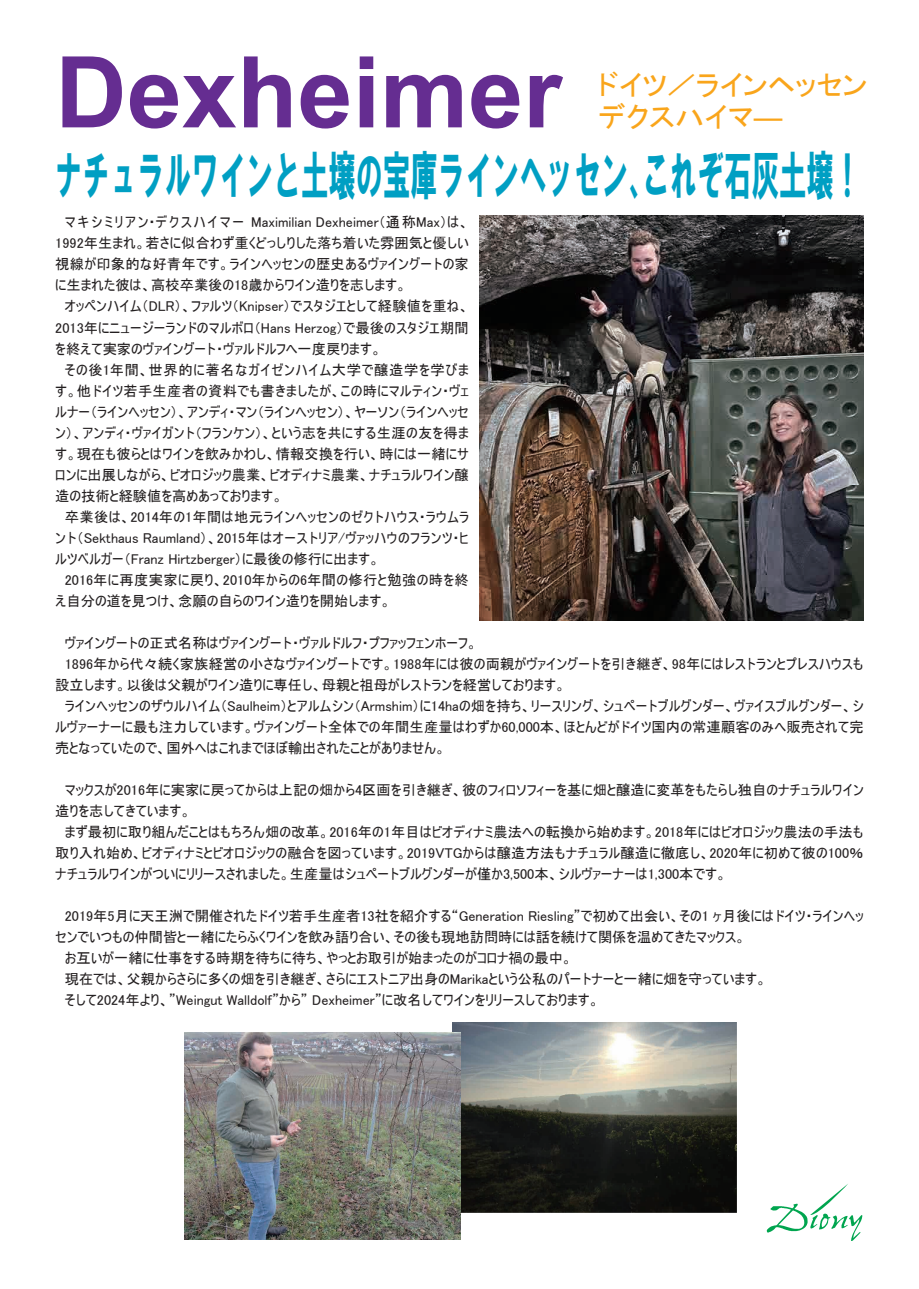
<style>
.page{position:relative;width:919px;height:1289px;background:#fff}
.page>*{position:absolute;margin:0;border:0;box-sizing:border-box;transform-origin:0 0}
.t1{font:700 99px "Arial";color:#652d91}
.t2{font:52.5px "HG Soei Kakugothic UB";color:#009fc3;scale:.52 1}
.t3{font:28.8px/32.8px "JK P Gothic";color:#f9a51b}
.t4{font:14.25px/21px "MS UI Gothic";letter-spacing:.005em;color:#231f20}
</style>
<div class="page">
<svg style="left:766px;top:1184px;width:96px;height:56px"></svg>
<img style="left:452px;top:1022px;width:284px;height:190px">
<img style="left:479px;top:215px;width:384px;height:405px">
<img style="left:185px;top:1032px;width:276px;height:206px">
<h1 class="t1" style="left:55px;top:23px;width:508px">Dexheimer</h1>
<h3 class="t3" style="left:598px;top:68px;width:271px">ドイツ／ラインヘッセンデクスハイマ―</h3>
<h2 class="t2" style="left:55px;top:149px;width:1550px">ナチュラルワインと土壌の宝庫ラインヘッセン、これぞ石灰土壌！</h2>
<p class="t4" style="left:55px;top:212px;width:415px">　マキシミリアン・デクスハイマー Maximilian Dexheimer（通称Max）は、1992年生まれ。若さに似合わず重くどっしりした落ち着いた雰囲気と優しい視線が印象的な好青年です。ラインヘッセンの歴史あるヴァイングートの家に生まれた彼は、高校卒業後の18歳からワイン造りを志します。　<br>　オッペンハイム（DLR）、ファルツ（Knipser）でスタジエとして経験値を重ね、2013年にニュージーランドのマルボロ（Hans Herzog）で最後のスタジエ期間を終えて実家のヴァイングート・ヴァルドルフへ一度戻ります。<br>　その後1年間、世界的に著名なガイゼンハイム大学で醸造学を学びます。他ドイツ若手生産者の資料でも書きましたが、この時にマルティン・ヴェルナー（ラインヘッセン）、アンディ・マン（ラインヘッセン）、ヤーソン（ラインヘッセン）、アンディ・ヴァイガント（フランケン）、という志を共にする生涯の友を得ます。現在も彼らとはワインを飲みかわし、情報交換を行い、時には一緒にサロンに出展しながら、ビオロジック農業、ビオディナミ農業、ナチュラルワイン醸造の技術と経験値を高めあっております。<br>　卒業後は、2014年の1年間は地元ラインヘッセンのゼクトハウス・ラウムラント（Sekthaus Raumland）、2015年はオーストリア/ヴァッハウのフランツ・ヒルツベルガー（Franz Hirtzberger）に最後の修行に出ます。<br>　2016年に再度実家に戻り、2010年からの6年間の修行と勉強の時を終え自分の道を見つけ、念願の自らのワイン造りを開始します。</p>
<p class="t4" style="left:55px;top:632px;width:809px">　ヴァイングートの正式名称はヴァイングート・ヴァルドルフ・プファッフェンホーフ。<br>　1896年から代々続く家族経営の小さなヴァイングートです。1988年には彼の両親がヴァイングートを引き継ぎ、98年にはレストランとプレスハウスも設立します。以後は父親がワイン造りに専任し、母親と祖母がレストランを経営しております。<br>　ラインヘッセンのザウルハイム（Saulheim）とアルムシン（Armshim）に14haの畑を持ち、リースリング、シュペートブルグンダー、ヴァイスブルグンダー、シルヴァーナーに最も注力しています。ヴァイングート全体での年間生産量はわずか60,000本、ほとんどがドイツ国内の常連顧客のみへ販売されて完売となっていたので、国外へはこれまでほぼ輸出されたことがありません。</p>
<p class="t4" style="left:55px;top:779px;width:809px">　マックスが2016年に実家に戻ってからは上記の畑から4区画を引き継ぎ、彼のフィロソフィーを基に畑と醸造に変革をもたらし独自のナチュラルワイン造りを志してきています。<br>　まず最初に取り組んだことはもちろん畑の改革。2016年の1年目はビオディナミ農法への転換から始めます。2018年にはビオロジック農法の手法も取り入れ始め、ビオディナミとビオロジックの融合を図っています。2019VTGからは醸造方法もナチュラル醸造に徹底し、2020年に初めて彼の100％ナチュラルワインがついにリリースされました。生産量はシュペートブルグンダーが僅か3,500本、シルヴァーナーは1,300本です。</p>
<p class="t4" style="left:55px;top:905px;width:809px">　2019年5月に天王洲で開催されたドイツ若手生産者13社を紹介する“Generation Riesling”で初めて出会い、その1 ヶ月後にはドイツ・ラインヘッセンでいつもの仲間皆と一緒にたらふくワインを飲み語り合い、その後も現地訪問時には話を続けて関係を温めてきたマックス。<br>　お互いが一緒に仕事をする時期を待ちに待ち、やっとお取引が始まったのがコロナ禍の最中。<br>　現在では、父親からさらに多くの畑を引き継ぎ、さらにエストニア出身のMarikaという公私のパートナーと一緒に畑を守っています。<br>　そして2024年より、”Weingut Walldolf”から” Dexheimer”に改名してワインをリリースしております。</p>
</div>
